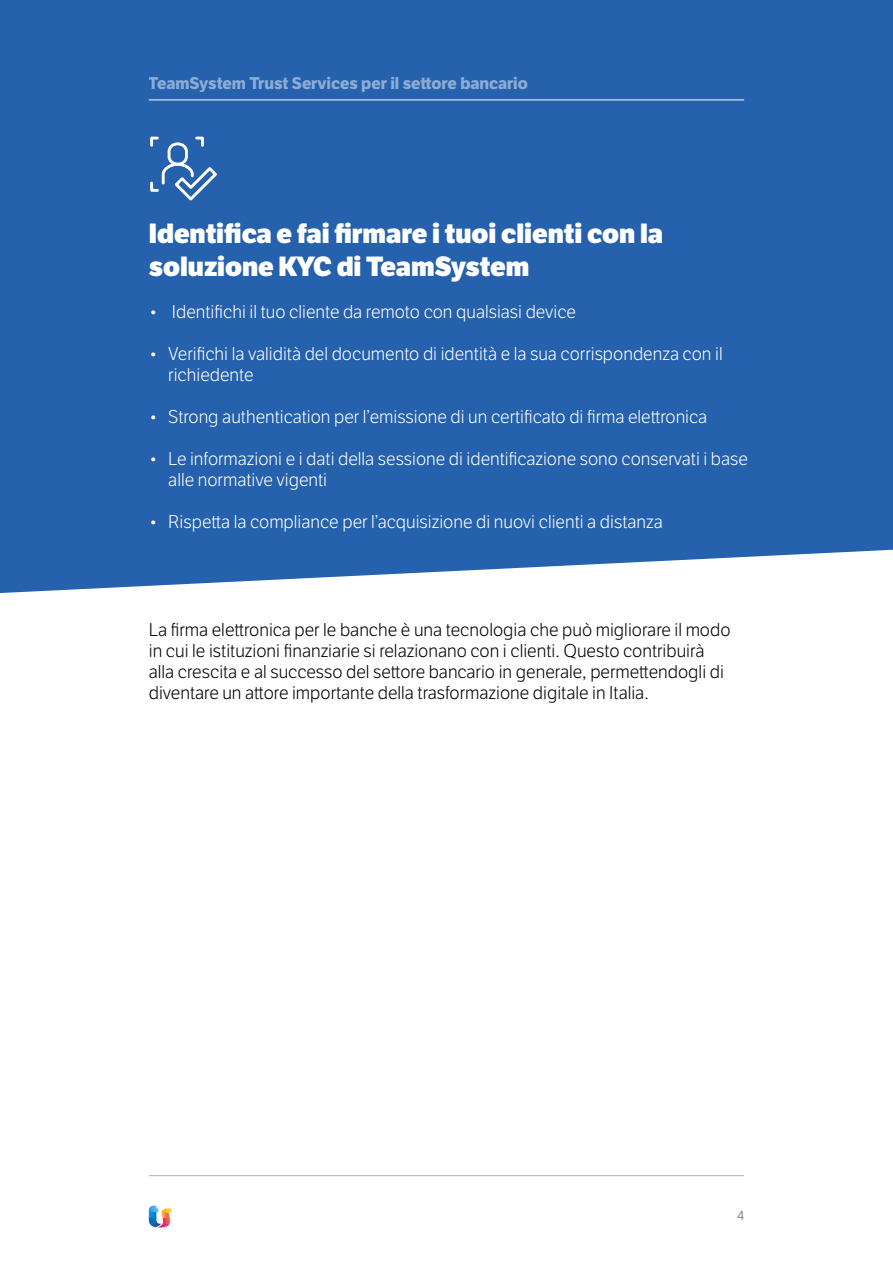
<style>
.page{position:relative;width:893px;height:1263px;background:#fff}
.page>*{position:absolute;margin:0;border:0;box-sizing:border-box;transform-origin:0 0}
.t1{font:800 27px/33px "LFT Etica";color:#fff}
.t2{font:300 18px/21px "LFT Etica";color:#fff}
.t3{font:300 18px/21px "LFT Etica";color:#000}
.t4{font:700 16.5px "LFT Etica";color:#fff}
.t5{font:12.75px "LFT Etica";color:#878787}
</style>
<div class="page">
<hr style="left:149px;top:1175px;width:595px;height:1px;background:#b3b2b2">
<svg style="left:149px;top:1205px;width:22px;height:22px"></svg>
<div style="left:0;top:0;width:893px;height:593px;background:#2561ac"></div>
<hr style="left:149px;top:100px;width:595px;height:1px;background:#fff">
<svg style="left:149px;top:135px;width:71px;height:68px;background:#4074b6"></svg>
<div style="left:168px;top:142px;width:20px;height:24px;border:3px solid #fff;border-radius:8px"></div>
<p class="t4" style="left:149px;top:73px;width:381px">TeamSystem Trust Services per il settore bancario</p>
<h1 class="t1" style="left:149px;top:217px;width:516px">Identifica e fai firmare i tuoi clienti con la soluzione KYC di TeamSystem</h1>
<p class="t2" style="left:149px;top:302px;width:429px">• Identifichi il tuo cliente da remoto con qualsiasi device</p>
<p class="t2" style="left:168px;top:344px;width:556px;text-indent:-19px">• Verifichi la validità del documento di identità e la sua corrispondenza con il richiedente</p>
<p class="t2" style="left:149px;top:407px;width:560px">• Strong authentication per l’emissione di un certificato di firma elettronica</p>
<p class="t2" style="left:168px;top:449px;width:581px;text-indent:-19px">• Le informazioni e i dati della sessione di identificazione sono conservati i base alle normative vigenti</p>
<p class="t2" style="left:149px;top:512px;width:515px">• Rispetta la compliance per l’acquisizione di nuovi clienti a distanza</p>
<p class="t3" style="left:149px;top:620px;width:583px">La firma elettronica per le banche è una tecnologia che può migliorare il modo in cui le istituzioni finanziarie si relazionano con i clienti. Questo contribuirà alla crescita e al successo del settore bancario in generale, permettendogli di diventare un attore importante della trasformazione digitale in Italia.</p>
<p class="t5" style="left:737px;top:1208px;width:9px">4</p>
</div>
